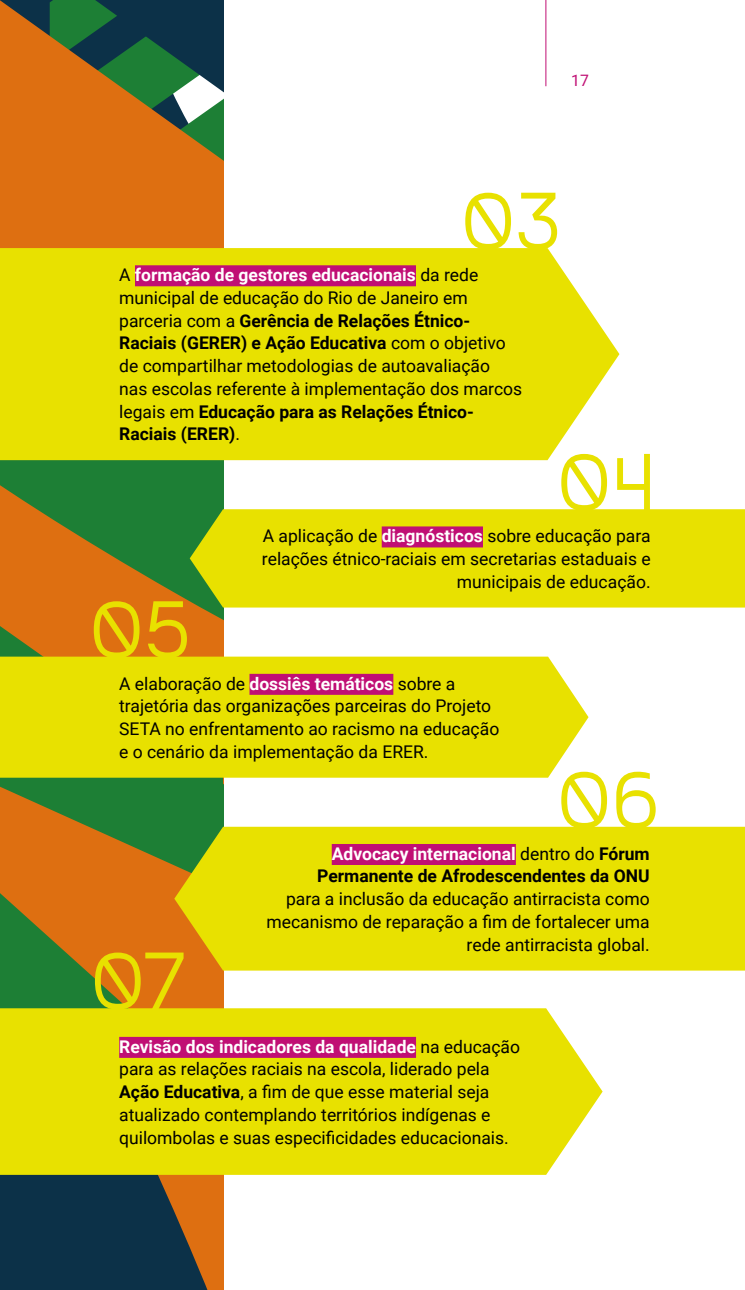
<style>
.page{position:relative;width:745px;height:1290px;background:#fff}
.page>*{position:absolute;margin:0;border:0;box-sizing:border-box;transform-origin:0 0}
.Entretitulo2{font:300 84px "Gosha Sans";letter-spacing:-.02em;color:#e8e100}
.CorpoTexto{font:17.5px/22.8px "Roboto";color:#000}
.CorpoTexto-2{font:15.75px "Roboto";color:#c00f74}
.s1{font-weight:700;color:#fff}
.s2{font-weight:700}
</style>
<div class="page">
<svg style="left:0;top:0;width:223px;height:1290px;background:#846926"></svg>
<div style="left:204px;top:771px;width:19px;height:20px;background:#1d7f35"></div>
<div style="left:0;top:657px;width:588px;height:121px;background:#e8e100"></div>
<div style="left:0;top:248px;width:619px;height:212px;background:#e8e100"></div>
<div style="left:0;top:1008px;width:602px;height:167px;background:#e8e100"></div>
<div style="left:135px;top:265px;width:280px;height:21px;background:#c00f74"></div>
<div style="left:119px;top:1037px;width:297px;height:21px;background:#c00f74"></div>
<div style="left:249px;top:674px;width:144px;height:21px;background:#c00f74"></div>
<div style="left:174px;top:827px;width:570px;height:143px;background:#e8e100"></div>
<div style="left:331px;top:844px;width:184px;height:21px;background:#c00f74"></div>
<div style="left:189px;top:509px;width:555px;height:98px;background:#e8e100"></div>
<div style="left:381px;top:526px;width:101px;height:21px;background:#c00f74"></div>
<hr style="left:545px;top:0;width:1px;height:86px;background:#c00f74">
<p class="CorpoTexto-2" style="left:570px;top:70px;width:19px">17</p>
<p class="Entretitulo2" style="left:460px;top:165px;width:103px">03</p>
<p class="CorpoTexto" style="left:119px;top:263px;width:404px">A <span class="s1">formação de gestores educacionais</span> da rede municipal de educação do Rio de Janeiro em parceria com a <span class="s2">Gerência de Relações Étnico-Raciais (GERER) e Ação Educativa</span> com o objetivo de compartilhar metodologias de autoavaliação nas escolas referente à implementação dos marcos legais em <span class="s2">Educação para as Relações Étnico-Raciais (ERER)</span>.</p>
<p class="Entretitulo2" style="left:556px;top:426px;width:100px">04</p>
<p class="Entretitulo2" style="left:89px;top:573px;width:105px">05</p>
<p class="CorpoTexto" style="left:262px;top:524px;width:390px;text-align:right">A aplicação de <span class="s1">diagnósticos</span> sobre educação para relações étnico-raciais em secretarias estaduais e municipais de educação.</p>
<p class="CorpoTexto" style="left:119px;top:671px;width:381px">A elaboração de <span class="s1">dossiês temáticos</span> sobre a trajetória das organizações parceiras do Projeto SETA no enfrentamento ao racismo na educação e o cenário da implementação da ERER.</p>
<p class="Entretitulo2" style="left:556px;top:744px;width:106px">06</p>
<p class="Entretitulo2" style="left:90px;top:925px;width:100px">07</p>
<p class="CorpoTexto" style="left:266px;top:841px;width:384px;text-align:right"><span class="s1">Advocacy internacional</span> dentro do <span class="s2">Fórum Permanente de Afrodescendentes da ONU<br></span>para a inclusão da educação antirracista como mecanismo de reparação a fim de fortalecer uma rede antirracista global.</p>
<p class="CorpoTexto" style="left:119px;top:1034px;width:402px"><span class="s1">Revisão dos indicadores da qualidade</span> na educação para as relações raciais na escola, liderado pela <span class="s2">Ação Educativa</span>, a fim de que esse material seja atualizado contemplando territórios indígenas e quilombolas e suas especificidades educacionais.</p>
</div>
